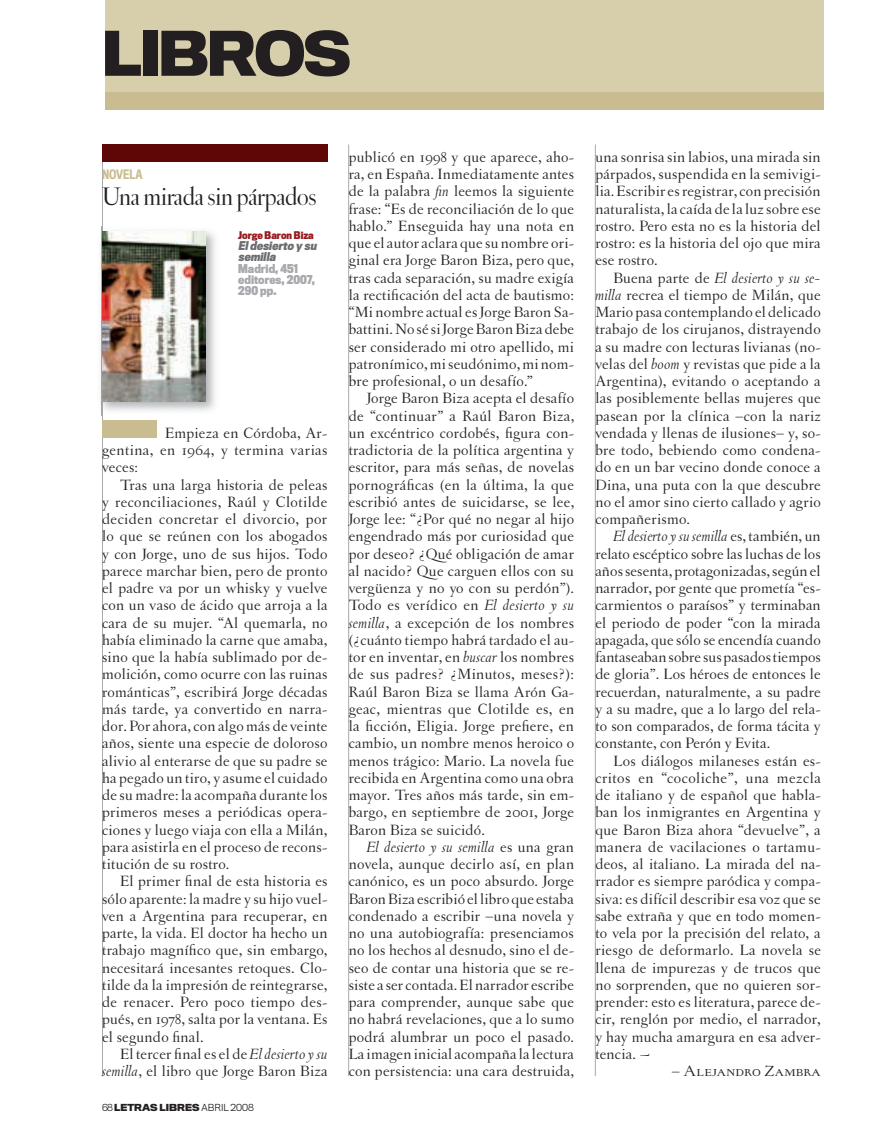
<style>
.page{position:relative;width:893px;height:1148px;background:#fff}
.page>*{position:absolute;margin:0;border:0;box-sizing:border-box;transform-origin:0 0}
.t1{font:700 57px "Titling Gothic FB Normal";letter-spacing:-.04em;color:#231f20}
.t2{font:27px "Letras Display";letter-spacing:-.01em;color:#231f20}
.t3{font:15.75px/17.2px "Letras Oldstyle";letter-spacing:.015em;color:#231f20;text-align:justify}
.t4{font:15.75px "Letras Oldstyle Expert";letter-spacing:.015em;color:#231f20}
.t5{font:500 12px "Titling Gothic FB Cond";color:#c9bc90}
.t6{font:700 11.25px/11.2px "Titling Gothic FB Cond";color:#a8a9ad}
.t7{font:italic 700 11.25px/11.2px "Titling Gothic FB Cond";color:#6c6d70}
.t8{font:700 9.75px "Titling Gothic FB Cond";color:#981a1e}
.t9{font:700 9px "Titling Gothic FB Normal";color:#231f20}
.s1{font-style:italic}
.s2{font-weight:300}
</style>
<div class="page">
<div style="left:105px;top:0;width:719px;height:110px;background:#d7ceac"></div>
<div style="left:105px;top:92px;width:719px;height:18px;background:#c9bc90"></div>
<hr style="left:102px;top:145px;width:1px;height:931px;background:#a8a9ad">
<hr style="left:348px;top:145px;width:1px;height:931px;background:#a8a9ad">
<hr style="left:595px;top:145px;width:1px;height:931px;background:#a8a9ad">
<div style="left:102px;top:145px;width:225px;height:17px;background:#5f0607"></div>
<div style="left:102px;top:420px;width:54px;height:18px;background:#c9bc90"></div>
<img style="left:102px;top:231px;width:104px;height:171px">
<h1 class="t1" style="left:102px;top:18px;width:251px">LIBROS</h1>
<p class="t5" style="left:102px;top:167px;width:42px">NOVELA</p>
<h2 class="t2" style="left:102px;top:181px;width:216px">Una mirada sin párpados</h2>
<p class="t8" style="left:238px;top:229px;width:77px">Jorge Baron Biza</p>
<p class="t7" style="left:238px;top:240px;width:82px">Eldesierto y su semilla</p>
<p class="t6" style="left:238px;top:263px;width:78px">Madrid, 451 editores, 2007,<br>290 pp.</p>
<p class="t3" style="left:102px;top:424px;width:227px;text-indent:63px">Empieza en Córdoba, Ar&shy;gentina, en 1964, y termina varias veces:</p>
<p class="t3" style="left:102px;top:476px;width:227px;text-indent:18px">Tras una larga historia de peleas y reconciliaciones, Raúl y Clotilde deciden concretar el divorcio, por lo que se reúnen con los abogados y con Jorge, uno de sus hijos. Todo parece marchar bien, pero de pronto el padre va por un whisky y vuelve con un vaso de ácido que arroja a la cara de su mujer. “Al quemarla, no había eliminado la carne que amaba, sino que la había sublimado por de&shy;molición, como ocurre con las ruinas románticas”, escribirá Jorge décadas más tarde, ya convertido en narra&shy;dor. Por ahora, con algo más de veinte años, siente una especie de doloroso alivio al enterarse de que su padre se ha pegado un tiro, y asume el cuidado de su madre: la acompaña durante los primeros meses a periódicas opera&shy;ciones y luego viaja con ella a Milán, para asistirla en el proceso de recons&shy;titución de su rostro.</p>
<p class="t3" style="left:102px;top:873px;width:227px;text-indent:18px">El primer final de esta historia es sólo aparente: la madre y su hijo vuel&shy;ven a Argentina para recuperar, en parte, la vida. El doctor ha hecho un trabajo magnífico que, sin embargo, necesitará incesantes retoques. Clo&shy;tilde da la impresión de reintegrarse, de renacer. Pero poco tiempo des&shy;pués, en 1978, salta por la ventana. Es el segundo final.</p>
<p class="t3" style="left:102px;top:1045px;width:227px;text-align:right">El tercer final es el de <span class="s1">El desierto y su semilla</span>, el libro que Jorge Baron Biza</p>
<p class="t9" style="left:102px;top:1101px;width:154px"><span class="s2">68</span> LETRAS LIBRES <span class="s2">abril 2008</span></p>
<p class="t3" style="left:349px;top:148px;width:227px">publicó en 1998 y que aparece, aho&shy;ra, en España. Inmediatamente antes de la palabra <span class="s1">fin</span> leemos la siguiente frase: “Es de reconciliación de lo que hablo.” Enseguida hay una nota en que el autor aclara que su nombre ori&shy;ginal era Jorge Baron Biza, pero que, tras cada separación, su madre exigía la rectificación del acta de bautismo: “Mi nombre actual es Jorge Baron Sa&shy;battini. No sé si Jorge Baron Biza debe ser considerado mi otro apellido, mi patronímico, mi seudónimo, mi nom&shy;bre profesional, o un desafío.”</p>
<p class="t3" style="left:349px;top:390px;width:227px;text-indent:18px">Jorge Baron Biza acepta el desafío de “continuar” a Raúl Baron Biza, un excéntrico cordobés, figura con&shy;tradictoria de la política argentina y escritor, para más señas, de novelas pornográficas (en la última, la que escribió antes de suicidarse, se lee, Jorge lee: “¿Por qué no negar al hijo engendrado más por curiosidad que por deseo? ¿Qué obligación de amar al nacido? Que carguen ellos con su vergüenza y no yo con su perdón”).<br>Todo es verídico en <span class="s1">El desierto y su semilla</span>, a excepción de los nombres (¿cuánto tiempo habrá tardado el au&shy;tor en inventar, en <span class="s1">buscar</span> los nombres de sus padres? ¿Minutos, meses?):<br>Raúl Baron Biza se llama Arón Ga&shy;geac, mientras que Clotilde es, en la ficción, Eligia. Jorge prefiere, en cambio, un nombre menos heroico o menos trágico: Mario. La novela fue recibida en Argentina como una obra mayor. Tres años más tarde, sin em&shy;bargo, en septiembre de 2001, Jorge Baron Biza se suicidó.</p>
<p class="t3" style="left:349px;top:838px;width:227px;text-indent:18px"><span class="s1">El desierto y su semilla</span> es una gran novela, aunque decirlo así, en plan canónico, es un poco absurdo. Jorge Baron Biza escribió el libro que estaba condenado a escribir –una novela y no una autobiografía: presenciamos no los hechos al desnudo, sino el de&shy;seo de contar una historia que se re&shy;siste a ser contada. El narrador escribe para comprender, aunque sabe que no habrá revelaciones, que a lo sumo podrá alumbrar un poco el pasado.<br>La imagen inicial acompaña la lectura con persistencia: una cara destruida,</p>
<p class="t3" style="left:595px;top:148px;width:227px">una sonrisa sin labios, una mirada sin párpados, suspendida en la semivigi&shy;lia. Escribir es registrar, con precisión naturalista, la caída de la luz sobre ese rostro. Pero esta no es la historia del rostro: es la historia del ojo que mira ese rostro.</p>
<p class="t3" style="left:595px;top:269px;width:227px;text-indent:18px">Buena parte de <span class="s1">El desierto y su se&shy;milla</span> recrea el tiempo de Milán, que Mario pasa contemplando el delicado trabajo de los cirujanos, distrayendo a su madre con lecturas livianas (no&shy;velas del <span class="s1">boom</span> y revistas que pide a la Argentina), evitando o aceptando a las posiblemente bellas mujeres que pasean por la clínica –con la nariz vendada y llenas de ilusiones– y, so&shy;bre todo, bebiendo como condena&shy;do en un bar vecino donde conoce a Dina, una puta con la que descubre no el amor sino cierto callado y agrio compañerismo.</p>
<p class="t3" style="left:595px;top:528px;width:227px;text-indent:18px"><span class="s1">El desierto y su semilla</span> es, también, un relato escéptico sobre las luchas de los años sesenta, protagonizadas, según el narrador, por gente que prometía “es&shy;carmientos o paraísos” y terminaban el periodo de poder “con la mirada apagada, que sólo se encendía cuando fantaseaban sobre sus pasados tiempos de gloria”. Los héroes de entonces le recuerdan, naturalmente, a su padre y a su madre, que a lo largo del rela&shy;to son comparados, de forma tácita y constante, con Perón y Evita.</p>
<p class="t3" style="left:595px;top:752px;width:227px;text-indent:18px">Los diálogos milaneses están es&shy;critos en “cocoliche”, una mezcla de italiano y de español que habla&shy;ban los inmigrantes en Argentina y que Baron Biza ahora “devuelve”, a manera de vacilaciones o tartamu&shy;deos, al italiano. La mirada del na&shy;rrador es siempre paródica y compa&shy;siva: es difícil describir esa voz que se sabe extraña y que en todo momen&shy;to vela por la precisión del relato, a riesgo de deformarlo. La novela se llena de impurezas y de trucos que no sorprenden, que no quieren sor&shy;prender: esto es literatura, parece de&shy;cir, renglón por medio, el narrador, y hay mucha amargura en esa adver&shy;tencia. ~</p>
<p class="t4" style="left:672px;top:1062px;width:150px">– Alejandro Zambra</p>
</div>
